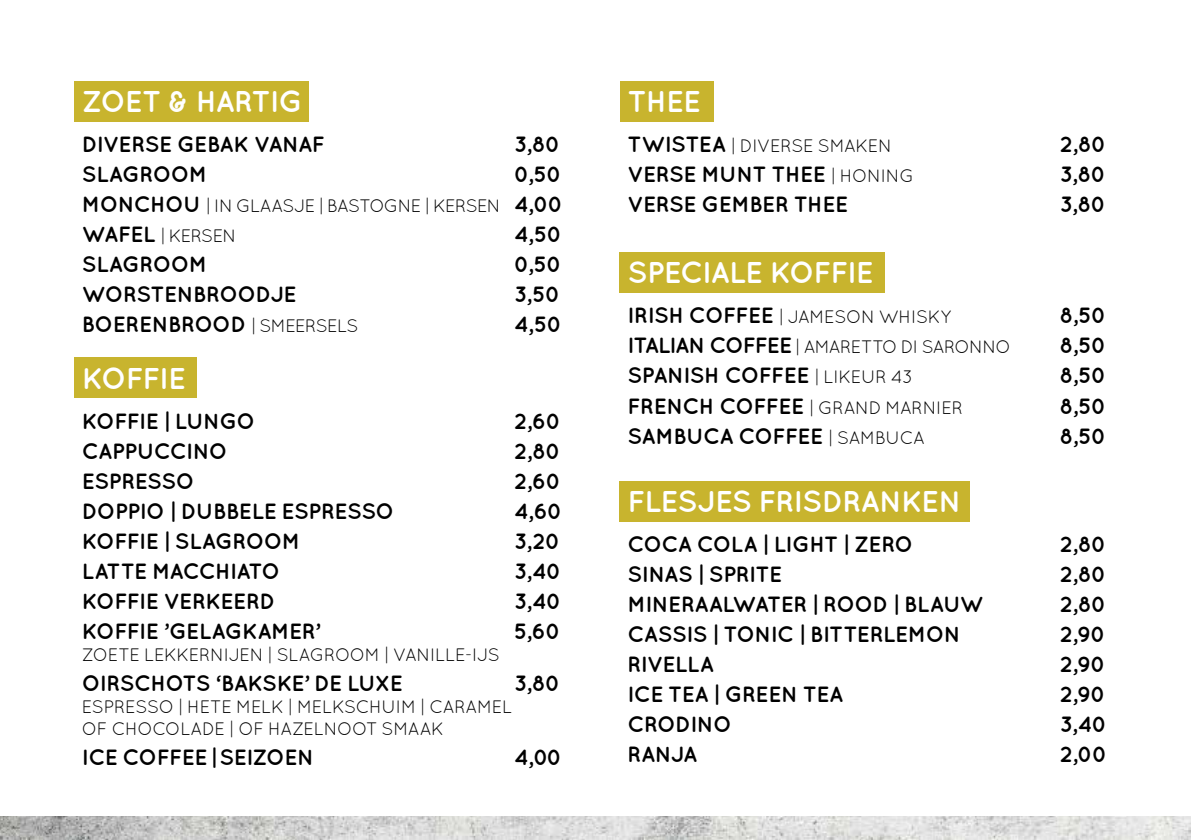
<style>
.page{position:relative;width:1191px;height:840px;background:#fff}
.page>*{position:absolute;margin:0;border:0;box-sizing:border-box;transform-origin:0 0}
.t1{font:700 30px "Quicksand";letter-spacing:-.03em;color:#fff}
.t2{font:700 22px "Quicksand";letter-spacing:-.025em;color:#000}
.t3{font:18px/22px "Quicksand";letter-spacing:-.02em;color:#000}
.t4{font:18px/30px "Quicksand";letter-spacing:-.04em;color:#000}
.s1{font-weight:700;font-size:22px}
.s2{font-weight:400;font-size:18px}
</style>
<div class="page">
<img style="left:0;top:816px;width:1191px;height:23px">
<div style="left:74px;top:81px;width:234px;height:40px;background:#c8b42e"></div>
<div style="left:619px;top:81px;width:94px;height:40px;background:#c8b42e"></div>
<div style="left:619px;top:252px;width:265px;height:41px;background:#c8b42e"></div>
<div style="left:74px;top:357px;width:122px;height:41px;background:#c8b42e"></div>
<div style="left:619px;top:480px;width:351px;height:41px;background:#c8b42e"></div>
<h1 class="t1" style="left:82px;top:83px;width:222px">ZOET &amp; HARTIG</h1>
<p class="t2" style="left:82px;top:131px;width:245px">DIVERSE GEBAK VANAF</p>
<p class="t2" style="left:514px;top:131px;width:48px">3,80</p>
<p class="t2" style="left:82px;top:161px;width:127px">SLAGROOM</p>
<p class="t2" style="left:514px;top:161px;width:50px">0,50</p>
<p class="t4" style="left:82px;top:190px;width:483px"><span class="s1">MONCHOU</span> | IN GLAASJE | BASTOGNE | KERSEN <span class="s1">4,00<br>WAFEL</span> | KERSEN</p>
<p class="t2" style="left:514px;top:221px;width:50px">4,50</p>
<p class="t2" style="left:82px;top:251px;width:127px">SLAGROOM</p>
<p class="t2" style="left:514px;top:251px;width:50px">0,50</p>
<p class="t2" style="left:82px;top:281px;width:216px">WORSTENBROODJE</p>
<p class="t2" style="left:514px;top:281px;width:48px">3,50</p>
<p class="t2" style="left:82px;top:311px;width:278px">BOERENBROOD <span class="s2">| SMEERSELS</span></p>
<p class="t2" style="left:514px;top:311px;width:50px">4,50</p>
<h1 class="t1" style="left:82px;top:360px;width:105px">KOFFIE</h1>
<p class="t2" style="left:82px;top:407px;width:175px">KOFFIE | LUNGO</p>
<p class="t2" style="left:514px;top:407px;width:49px">2,60</p>
<p class="t2" style="left:82px;top:437px;width:147px">CAPPUCCINO</p>
<p class="t2" style="left:514px;top:437px;width:49px">2,80</p>
<p class="t2" style="left:82px;top:467px;width:114px">ESPRESSO</p>
<p class="t2" style="left:514px;top:467px;width:49px">2,60</p>
<p class="t2" style="left:82px;top:497px;width:314px">DOPPIO | DUBBELE ESPRESSO</p>
<p class="t2" style="left:514px;top:497px;width:50px">4,60</p>
<p class="t2" style="left:82px;top:527px;width:220px">KOFFIE | SLAGROOM</p>
<p class="t2" style="left:514px;top:527px;width:48px">3,20</p>
<p class="t2" style="left:82px;top:557px;width:200px">LATTE MACCHIATO</p>
<p class="t2" style="left:514px;top:557px;width:49px">3,40</p>
<p class="t2" style="left:82px;top:587px;width:195px">KOFFIE VERKEERD</p>
<p class="t2" style="left:514px;top:587px;width:49px">3,40</p>
<p class="t2" style="left:82px;top:617px;width:240px">KOFFIE ’GELAGKAMER’</p>
<p class="t2" style="left:514px;top:617px;width:48px">5,60</p>
<p class="t3" style="left:82px;top:643px;width:419px">ZOETE LEKKERNIJEN | SLAGROOM | VANILLE-IJS</p>
<p class="t2" style="left:82px;top:669px;width:322px">OIRSCHOTS ‘BAKSKE’ DE LUXE</p>
<p class="t2" style="left:514px;top:669px;width:48px">3,80</p>
<p class="t3" style="left:82px;top:695px;width:432px">ESPRESSO | HETE MELK | MELKSCHUIM | CARAMEL<br>OF CHOCOLADE | OF HAZELNOOT SMAAK</p>
<p class="t2" style="left:82px;top:743px;width:234px">ICE COFFEE | SEIZOEN</p>
<p class="t2" style="left:514px;top:743px;width:50px">4,00</p>
<h1 class="t1" style="left:627px;top:83px;width:75px">THEE</h1>
<p class="t3" style="left:627px;top:134px;width:266px"><span class="s1">TWISTEA</span> | DIVERSE SMAKEN</p>
<p class="t2" style="left:1059px;top:131px;width:49px">2,80</p>
<p class="t2" style="left:627px;top:161px;width:288px">VERSE MUNT THEE <span class="s2">| HONING</span></p>
<p class="t2" style="left:1059px;top:161px;width:48px">3,80</p>
<p class="t2" style="left:627px;top:191px;width:222px">VERSE GEMBER THEE</p>
<p class="t2" style="left:1059px;top:191px;width:48px">3,80</p>
<h1 class="t1" style="left:627px;top:255px;width:248px">SPECIALE KOFFIE</h1>
<p class="t3" style="left:627px;top:306px;width:325px"><span class="s1">IRISH COFFEE</span> | JAMESON WHISKY</p>
<p class="t2" style="left:1059px;top:302px;width:49px">8,50</p>
<p class="t3" style="left:627px;top:336px;width:385px"><span class="s1">ITALIAN COFFEE</span> | AMARETTO DI SARONNO</p>
<p class="t2" style="left:1059px;top:332px;width:49px">8,50</p>
<p class="t2" style="left:627px;top:362px;width:287px">SPANISH COFFEE <span class="s2">| LIKEUR 43</span></p>
<p class="t2" style="left:1059px;top:362px;width:49px">8,50</p>
<p class="t3" style="left:627px;top:396px;width:337px"><span class="s1">FRENCH COFFEE</span> | GRAND MARNIER</p>
<p class="t2" style="left:1059px;top:392px;width:49px">8,50</p>
<p class="t2" style="left:627px;top:422px;width:299px">SAMBUCA COFFEE <span class="s2">| SAMBUCA</span></p>
<p class="t2" style="left:1059px;top:422px;width:49px">8,50</p>
<h1 class="t1" style="left:627px;top:483px;width:335px">FLESJES FRISDRANKEN</h1>
<p class="t2" style="left:627px;top:530px;width:287px">COCA COLA | LIGHT | ZERO</p>
<p class="t2" style="left:1059px;top:530px;width:49px">2,80</p>
<p class="t2" style="left:627px;top:560px;width:156px">SINAS | SPRITE</p>
<p class="t2" style="left:1059px;top:560px;width:49px">2,80</p>
<p class="t2" style="left:627px;top:590px;width:358px">MINERAALWATER | ROOD | BLAUW</p>
<p class="t2" style="left:1059px;top:590px;width:49px">2,80</p>
<p class="t2" style="left:627px;top:620px;width:335px">CASSIS | TONIC | BITTERLEMON</p>
<p class="t2" style="left:1059px;top:620px;width:48px">2,90</p>
<p class="t2" style="left:627px;top:650px;width:88px">RIVELLA</p>
<p class="t2" style="left:1059px;top:650px;width:48px">2,90</p>
<p class="t2" style="left:627px;top:680px;width:217px">ICE TEA | GREEN TEA</p>
<p class="t2" style="left:1059px;top:680px;width:48px">2,90</p>
<p class="t2" style="left:627px;top:710px;width:106px">CRODINO</p>
<p class="t2" style="left:1059px;top:710px;width:49px">3,40</p>
<p class="t2" style="left:627px;top:740px;width:71px">RANJA</p>
<p class="t2" style="left:1059px;top:740px;width:50px">2,00</p>
</div>
